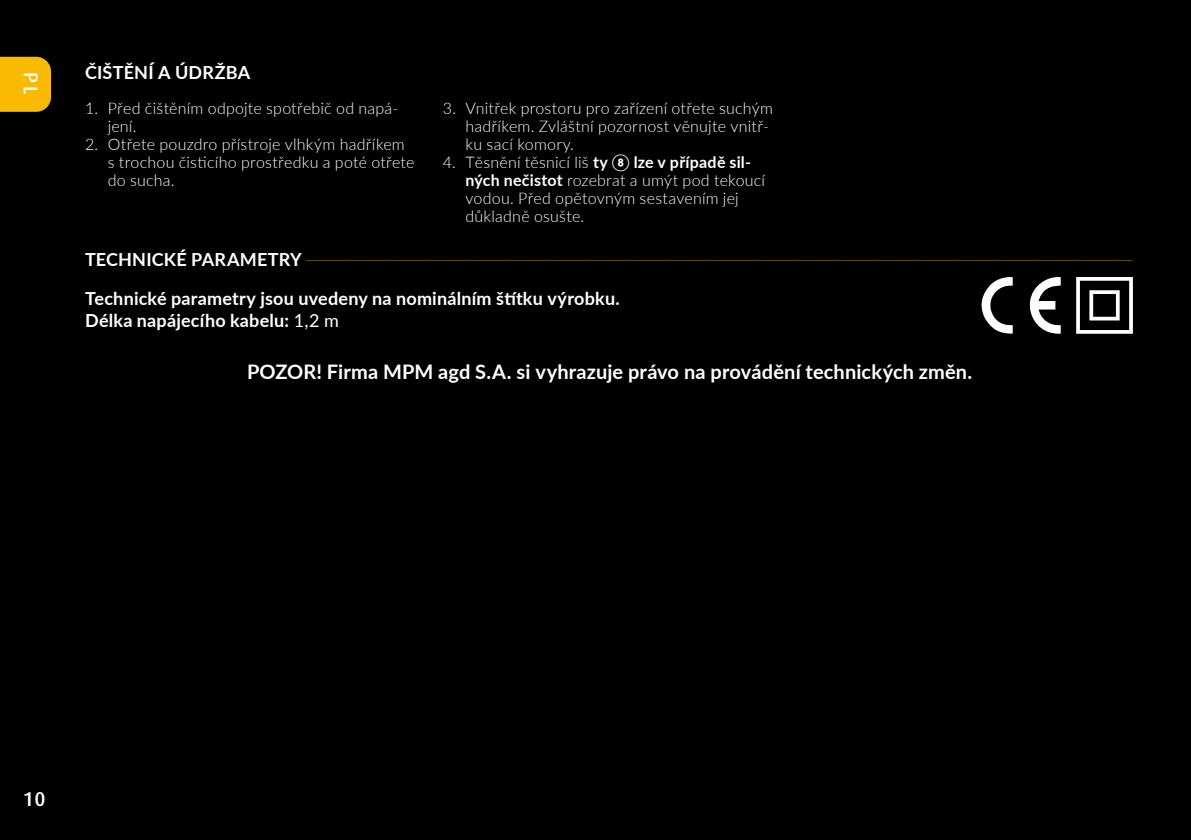
<style>
.page{position:relative;width:1191px;height:840px;background:#fff}
.page>*{position:absolute;margin:0;border:0;box-sizing:border-box;transform-origin:0 0}
.t1{font:700 20px "Lato";letter-spacing:.005em;color:#fff}
.t2{font:500 20px "Dax Pro";color:#fff}
.t3{font:300 18px/39px "Lato";color:#faba02;scale:.25 1}
.t4{font:700 18px "Lato";letter-spacing:.015em;color:#fff}
.t5{font:300 16px/18px "Lato";letter-spacing:.015em;color:#fff}
.s1{font-weight:700}
.s2{font-weight:700;color:#fff}
.s3{font-weight:400}
</style>
<div class="page">
<div style="left:0;top:0;width:1191px;height:839px;background:#000"></div>
<svg style="left:1076px;top:277px;width:56px;height:56px"></svg>
<svg style="left:981px;top:277px;width:31px;height:56px"></svg>
<svg style="left:1029px;top:277px;width:31px;height:56px"></svg>
<div style="left:0;top:57px;width:51px;height:55px;background:#faba02"></div>
<p class="t2" style="left:44px;top:72px;width:23px;rotate:90deg">PL</p>
<p class="t4" style="left:85px;top:59px;width:167px">ČIŠTĚNÍ A ÚDRŽBA</p>
<p class="t5" style="left:108px;top:98px;width:292px;text-indent:-23px">1. Před čištěním odpojte spotřebič od napá&shy;jení.</p>
<p class="t5" style="left:108px;top:134px;width:308px;text-indent:-23px">2. Otřete pouzdro přístroje vlhkým hadříkem s trochou čisticího prostředku a poté otřete do sucha.</p>
<p class="t5" style="left:465px;top:98px;width:309px;text-indent:-23px">3. Vnitřek prostoru pro zařízení otřete suchým hadříkem. Zvláštní pozornost věnujte vnitř&shy;ku sací komory.</p>
<p class="t5" style="left:465px;top:152px;width:301px;text-indent:-23px">4. Těsnění těsnicí liš <span class="s1">ty ⑧ lze v případě sil&shy;ných nečistot</span> rozebrat a umýt pod tekoucí vodou. Před opětovným sestavením jej důkladně osušte.</p>
<p class="t3" style="left:85px;top:239px;width:4191px"><span class="s2">TECHNICKÉ PARAMETRY</span> --------------------------------------------------------------------------------------------------------------------------------------------------------- ------------------------------------------------------------------------------------------------------------------------------------------------------------------------------------------------------------------------------------------------------------------------------------------------------------------------------------------------------<br><span class="s2">Technické parametry jsou uvedeny na nominálním štítku výrobku.</span></p>
<p class="t4" style="left:85px;top:307px;width:255px">Délka napájecího kabelu: <span class="s3">1,2 m</span></p>
<p class="t1" style="left:247px;top:357px;width:726px">POZOR! Firma MPM agd S.A. si vyhrazuje právo na provádění technických změn.</p>
<p class="t2" style="left:24px;top:785px;width:23px">10</p>
</div>
